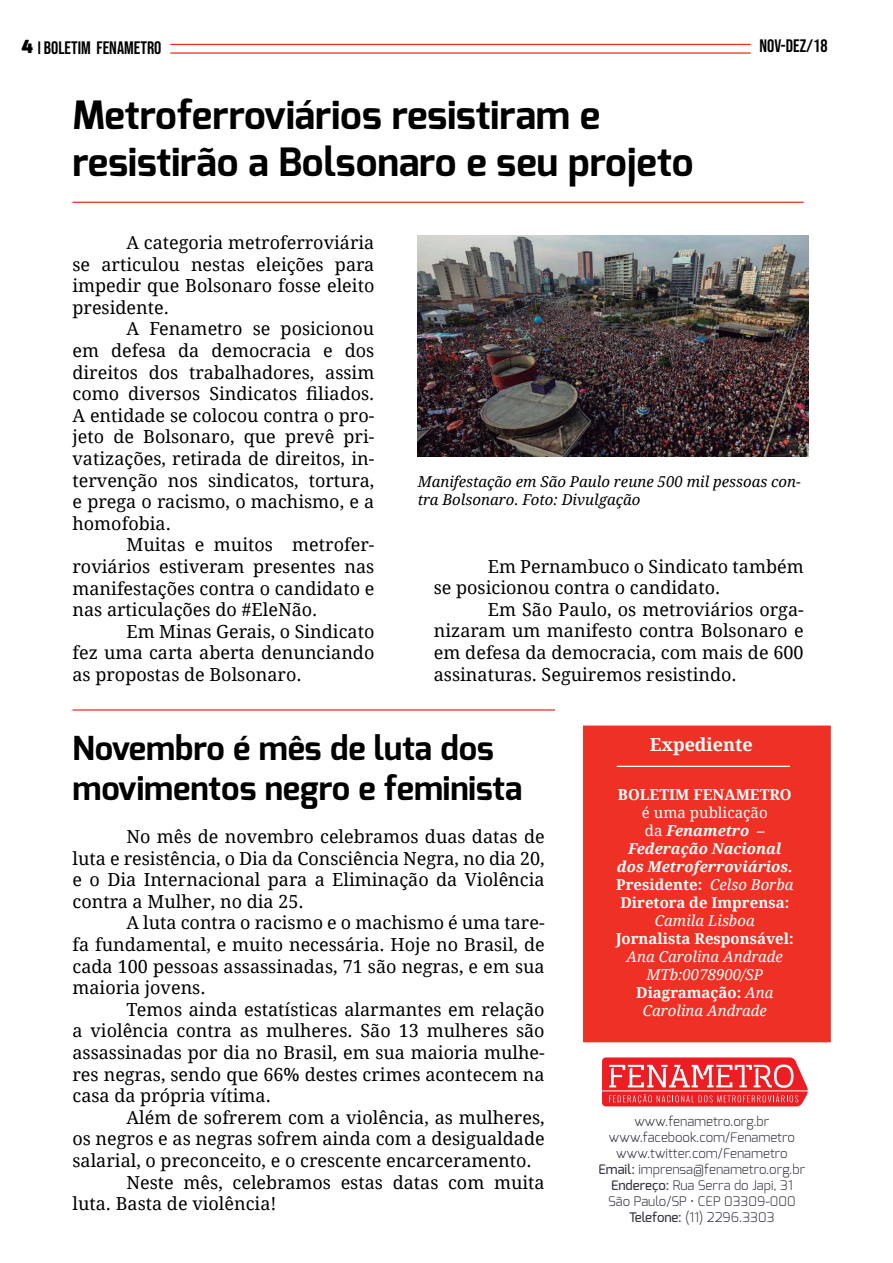
<style>
.page{position:relative;width:893px;height:1263px;background:#fff}
.page>*{position:absolute;margin:0;border:0;box-sizing:border-box;transform-origin:0 0}
.t1{font:700 39px/46.8px "Exo";color:#000}
.t2{font:700 33px/39.6px "Exo";color:#000}
.t3{font:18px/21.6px "Droid Serif";color:#000;text-align:justify}
.t4{font:18px "Bebas Neue";color:#000}
.t5{font:700 18px "Droid Serif";color:#fff}
.t6{font:italic 700 15px/18px "Droid Serif";color:#fff;text-align:center}
.t7{font:italic 15px/18px "Droid Serif";color:#fff;text-align:center}
.t8{font:italic 15px/18px "Droid Serif";color:#000}
.t9{font:700 15px "Droid Serif";color:#fff}
.t10{font:300 13.2px/15.9px "Exo";color:#373540;text-align:center}
.s1{font-family:"Exo";font-weight:900}
.s2{font-family:"Exo";font-weight:700;font-size:15px}
.s3{font-weight:400;font-style:normal}
.s4{font-style:normal}
.s5{font-weight:400}
.s6{font-weight:700;font-style:normal}
.s7{font-weight:500}
</style>
<div class="page">
<div style="left:583px;top:725px;width:248px;height:317px;background:#ee3124;border:2px solid #ee3124"></div>
<hr style="left:617px;top:766px;width:173px;height:1px;background:#fff">
<hr style="left:170px;top:52px;width:581px;height:2px;background:#ee3124">
<hr style="left:170px;top:44px;width:581px;height:1px;background:#ee3124">
<hr style="left:72px;top:202px;width:732px;height:1px;background:#ee3124">
<svg style="left:602px;top:1057px;width:206px;height:49px;background:#f04d53"></svg>
<hr style="left:602px;top:1091px;width:206px;height:1px;background:#fff">
<hr style="left:72px;top:709px;width:483px;height:2px;background:#ee3124">
<img style="left:418px;top:235px;width:390px;height:221px">
<p class="t4" style="left:21px;top:38px;width:141px"><span class="s1">4</span> <span class="s2">|</span> BOLETIM FENAMETRO</p>
<p class="t4" style="left:759px;top:36px;width:70px">NOV-DEZ/18</p>
<h1 class="t1" style="left:72px;top:92px;width:623px">Metroferroviários resistiram e resistirão a Bolsonaro e seu projeto</h1>
<p class="t3" style="left:72px;top:231px;width:303px;text-indent:54px">A categoria metroferroviária se articulou nestas eleições para impedir que Bolsonaro fosse eleito presidente.</p>
<p class="t3" style="left:72px;top:318px;width:303px;text-indent:54px">A Fenametro se posicionou em defesa da democracia e dos direitos dos trabalhadores, assim como diversos Sindicatos filiados.<br>A entidade se colocou contra o pro&shy;jeto de Bolsonaro, que prevê pri&shy;vatizações, retirada de direitos, in&shy;tervenção nos sindicatos, tortura, e prega o racismo, o machismo, e a homofobia.</p>
<p class="t3" style="left:72px;top:534px;width:303px;text-indent:54px">Muitas e muitos metrofer&shy;roviários estiveram presentes nas manifestações contra o candidato e nas articulações do #EleNão.</p>
<p class="t3" style="left:72px;top:620px;width:303px;text-indent:54px">Em Minas Gerais, o Sindicato fez uma carta aberta denunciando as propostas de Bolsonaro.</p>
<p class="t8" style="left:418px;top:473px;width:385px">Manifestação em São Paulo reune 500 mil pessoas con&shy;tra Bolsonaro. Foto: Divulgação</p>
<p class="t3" style="left:434px;top:555px;width:371px;text-indent:54px">Em Pernambuco o Sindicato também se posicionou contra o candidato.</p>
<p class="t3" style="left:434px;top:598px;width:371px;text-indent:54px">Em São Paulo, os metroviários orga&shy;nizaram um manifesto contra Bolsonaro e em defesa da democracia, com mais de 600 assinaturas. Seguiremos resistindo.</p>
<h2 class="t2" style="left:72px;top:729px;width:451px">Novembro é mês de luta dos movimentos negro e feminista</h2>
<p class="t3" style="left:72px;top:825px;width:474px;text-indent:54px">No mês de novembro celebramos duas datas de luta e resistência, o Dia da Consciência Negra, no dia 20, e o Dia Internacional para a Eliminação da Violência contra a Mulher, no dia 25.</p>
<p class="t3" style="left:72px;top:912px;width:474px;text-indent:54px">A luta contra o racismo e o machismo é uma tare&shy;fa fundamental, e muito necessária. Hoje no Brasil, de cada 100 pessoas assassinadas, 71 são negras, e em sua maioria jovens.</p>
<p class="t3" style="left:72px;top:998px;width:474px;text-indent:54px">Temos ainda estatísticas alarmantes em relação a violência contra as mulheres. São 13 mulheres são assassinadas por dia no Brasil, em sua maioria mulhe&shy;res negras, sendo que 66% destes crimes acontecem na casa da própria vítima.</p>
<p class="t3" style="left:126px;top:1106px;width:420px">Além de sofrerem com a violência, as mulheres,</p>
<p class="t3" style="left:72px;top:1128px;width:474px">os negros e as negras sofrem ainda com a desigualdade</p>
<p class="t3" style="left:72px;top:1149px;width:461px">salarial, o preconceito, e o crescente encarceramento.</p>
<p class="t3" style="left:126px;top:1171px;width:420px">Neste mês, celebramos estas datas com muita</p>
<p class="t3" style="left:72px;top:1192px;width:205px">luta. Basta de violência!</p>
<p class="t5" style="left:650px;top:732px;width:105px">Expediente</p>
<p class="t9" style="left:618px;top:784px;width:175px">BOLETIM FENAMETRO</p>
<p class="t6" style="left:616px;top:803px;width:179px"><span class="s3">é uma publicação<br>da</span> Fenametro –<br>Federação Nacional dos Metroferroviários.<br><span class="s4">Presidente:</span> <span class="s5">Celso Borba<br></span><span class="s4">Diretora de Imprensa:</span></p>
<p class="t7" style="left:655px;top:911px;width:101px">Camila Lisboa</p>
<p class="t9" style="left:616px;top:928px;width:179px">Jornalista Responsável:</p>
<p class="t7" style="left:627px;top:947px;width:158px">Ana Carolina Andrade<br>MTb:0078900/SP<br><span class="s6">Diagramação:</span> Ana<br>Carolina Andrade</p>
<p class="t10" style="left:598px;top:1113px;width:208px">www.fenametro.org.br www.facebook.com/Fenametro www.twitter.com/Fenametro<br><span class="s7">Email:</span> imprensa@fenametro.org.br<br><span class="s7">Endereço:</span> Rua Serra do Japi, 31<br>São Paulo/SP • CEP 03309-000<br><span class="s7">Telefone:</span> (11) 2296.3303</p>
</div>
